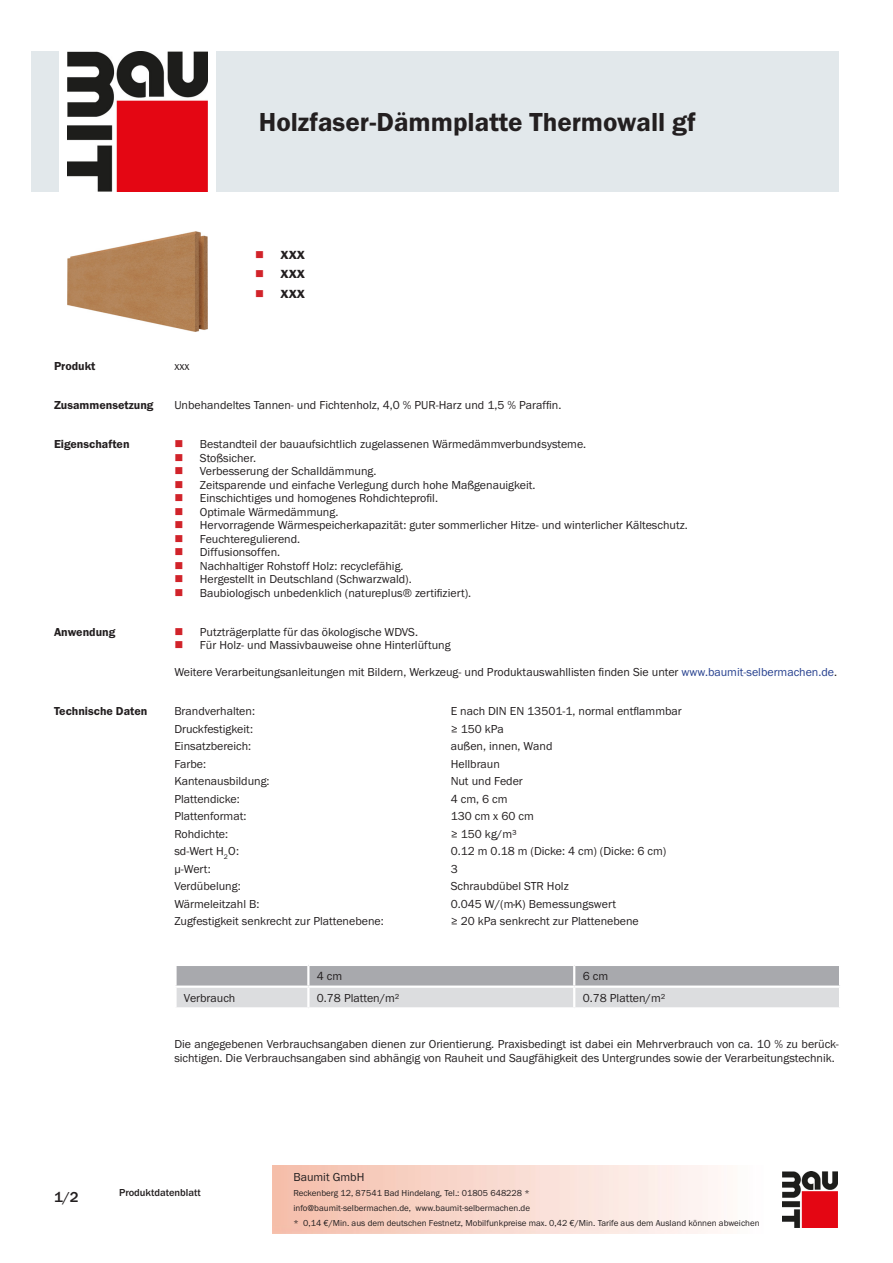
<style>
.page{position:relative;width:893px;height:1263px;background:#fff}
.page>*{position:absolute;margin:0;border:0;box-sizing:border-box;transform-origin:0 0}
.PDS_Produktname{font:27px "BM Franklin Gothic URW Dem";color:#231f20}
.t1{font:16.5px "BM Franklin Gothic URW Dem";color:#231f20}
.t2{font:500 15px "BM Franklin Gothic URW";color:#231f20}
.PDS_Standard{font:12px/13.5px "BM Franklin Gothic URW Boo";color:#231f20}
.PDS_Standard_linksbü{font:12px "BM Franklin Gothic URW Boo";color:#231f20}
.PDS_Header{font:12px "BM Franklin Gothic URW Dem";color:#231f20}
.t3{font:500 10.5px "BM Franklin Gothic URW";color:#231f20}
.t4{font:9px/15px "BM Franklin Gothic URW Boo";color:#231f20}
.s1{color:#253f8e}
</style>
<div class="page">
<img style="left:782px;top:1171px;width:56px;height:56px">
<div style="left:32px;top:51px;width:27px;height:140px;background:#e2e8eb"></div>
<img style="left:68px;top:51px;width:139px;height:140px">
<div style="left:216px;top:51px;width:623px;height:140px;background:#e2e8eb"></div>
<img style="left:68px;top:232px;width:140px;height:100px">
<svg style="left:175px;top:965px;width:665px;height:43px;background:#c8c9cc"></svg>
<hr style="left:574px;top:1007px;width:267px;height:2px;background:#fff">
<p class="PDS_Produktname" style="left:259px;top:106px;width:438px">Holzfaser-Dämmplatte Thermowall gf</p>
<p class="t1" style="left:281px;top:243px;width:26px">xxx</p>
<p class="t1" style="left:281px;top:263px;width:26px">xxx</p>
<p class="t1" style="left:281px;top:282px;width:26px">xxx</p>
<p class="PDS_Header" style="left:54px;top:359px;width:43px">Produkt</p>
<p class="PDS_Standard" style="left:174px;top:360px;width:17px">xxx</p>
<p class="PDS_Header" style="left:54px;top:398px;width:101px">Zusammensetzung</p>
<p class="PDS_Standard" style="left:174px;top:399px;width:388px">Unbehandeltes Tannen- und Fichtenholz, 4,0 % PUR-Harz und 1,5 % Paraffin.</p>
<p class="PDS_Header" style="left:54px;top:437px;width:77px">Eigenschaften</p>
<p class="PDS_Standard" style="left:200px;top:438px;width:388px">Bestandteil der bauaufsichtlich zugelassenen Wärmedämmverbundsysteme.</p>
<p class="PDS_Standard" style="left:200px;top:451px;width:58px">Stoßsicher.</p>
<p class="PDS_Standard" style="left:200px;top:465px;width:178px">Verbesserung der Schalldämmung.</p>
<p class="PDS_Standard" style="left:200px;top:478px;width:337px">Zeitsparende und einfache Verlegung durch hohe Maßgenauigkeit.</p>
<p class="PDS_Standard" style="left:200px;top:492px;width:240px">Einschichtiges und homogenes Rohdichteprofil.</p>
<p class="PDS_Standard" style="left:200px;top:505px;width:140px">Optimale Wärmedämmung.</p>
<p class="PDS_Standard" style="left:200px;top:519px;width:489px">Hervorragende Wärmespeicherkapazität: guter sommerlicher Hitze- und winterlicher Kälteschutz.</p>
<p class="PDS_Standard" style="left:200px;top:532px;width:102px">Feuchteregulierend.</p>
<p class="PDS_Standard" style="left:200px;top:546px;width:82px">Diffusionsoffen.</p>
<p class="PDS_Standard" style="left:200px;top:559px;width:205px">Nachhaltiger Rohstoff Holz: recyclefähig.</p>
<p class="PDS_Standard" style="left:200px;top:573px;width:213px">Hergestellt in Deutschland (Schwarzwald).</p>
<p class="PDS_Standard" style="left:200px;top:586px;width:273px">Baubiologisch unbedenklich (natureplus® zertifiziert).</p>
<p class="PDS_Header" style="left:54px;top:624px;width:63px">Anwendung</p>
<p class="PDS_Standard" style="left:200px;top:625px;width:220px">Putzträgerplatte für das ökologische WDVS.</p>
<p class="PDS_Standard" style="left:200px;top:638px;width:252px">Für Holz- und Massivbauweise ohne Hinterlüftung</p>
<p class="PDS_Standard" style="left:174px;top:665px;width:664px">Weitere Verarbeitungsanleitungen mit Bildern, Werkzeug- und Produktauswahllisten finden Sie unter <span class="s1">www.baumit-selbermachen.de</span>.</p>
<p class="PDS_Header" style="left:54px;top:704px;width:95px">Technische Daten</p>
<p class="PDS_Standard_linksbü" style="left:174px;top:704px;width:82px">Brandverhalten:</p>
<p class="PDS_Standard_linksbü" style="left:451px;top:704px;width:233px">E nach DIN EN 13501-1, normal entflammbar</p>
<p class="PDS_Standard_linksbü" style="left:174px;top:721px;width:80px">Druckfestigkeit:</p>
<p class="PDS_Standard_linksbü" style="left:451px;top:721px;width:55px">≥ 150 kPa</p>
<p class="PDS_Standard_linksbü" style="left:174px;top:739px;width:78px">Einsatzbereich:</p>
<p class="PDS_Standard_linksbü" style="left:451px;top:739px;width:103px">außen, innen, Wand</p>
<p class="PDS_Standard_linksbü" style="left:174px;top:756px;width:33px">Farbe:</p>
<p class="PDS_Standard_linksbü" style="left:451px;top:756px;width:51px">Hellbraun</p>
<p class="PDS_Standard_linksbü" style="left:174px;top:774px;width:97px">Kantenausbildung:</p>
<p class="PDS_Standard_linksbü" style="left:451px;top:774px;width:74px">Nut und Feder</p>
<p class="PDS_Standard_linksbü" style="left:174px;top:791px;width:67px">Plattendicke:</p>
<p class="PDS_Standard_linksbü" style="left:451px;top:791px;width:58px">4 cm, 6 cm</p>
<p class="PDS_Standard_linksbü" style="left:174px;top:809px;width:74px">Plattenformat:</p>
<p class="PDS_Standard_linksbü" style="left:451px;top:809px;width:85px">130 cm x 60 cm</p>
<p class="PDS_Standard_linksbü" style="left:174px;top:826px;width:55px">Rohdichte:</p>
<p class="PDS_Standard_linksbü" style="left:451px;top:826px;width:68px">≥ 150 kg/m³</p>
<p class="PDS_Standard_linksbü" style="left:174px;top:844px;width:66px">sd-Wert H<sub>2</sub>O:</p>
<p class="PDS_Standard_linksbü" style="left:451px;top:844px;width:217px">0.12 m 0.18 m (Dicke: 4 cm) (Dicke: 6 cm)</p>
<p class="PDS_Standard_linksbü" style="left:174px;top:861px;width:38px">μ-Wert:</p>
<p class="PDS_Standard_linksbü" style="left:451px;top:861px;width:9px">3</p>
<p class="PDS_Standard_linksbü" style="left:174px;top:879px;width:68px">Verdübelung:</p>
<p class="PDS_Standard_linksbü" style="left:451px;top:879px;width:120px">Schraubdübel STR Holz</p>
<p class="PDS_Standard_linksbü" style="left:174px;top:896px;width:87px">Wärmeleitzahl B:</p>
<p class="PDS_Standard_linksbü" style="left:451px;top:896px;width:167px">0.045 W/(m·K) Bemessungswert</p>
<p class="PDS_Standard_linksbü" style="left:174px;top:914px;width:211px">Zugfestigkeit senkrecht zur Plattenebene:</p>
<p class="PDS_Standard_linksbü" style="left:451px;top:914px;width:190px">≥ 20 kPa senkrecht zur Plattenebene</p>
<p class="PDS_Standard_linksbü" style="left:317px;top:969px;width:27px">4 cm</p>
<p class="PDS_Standard_linksbü" style="left:583px;top:969px;width:27px">6 cm</p>
<p class="PDS_Standard_linksbü" style="left:184px;top:990px;width:53px">Verbrauch</p>
<p class="PDS_Standard_linksbü" style="left:317px;top:990px;width:84px">0.78 Platten/m²</p>
<p class="PDS_Standard_linksbü" style="left:583px;top:990px;width:84px">0.78 Platten/m²</p>
<p class="PDS_Standard" style="left:174px;top:1038px;width:666px">Die angegebenen Verbrauchsangaben dienen zur Orientierung. Praxisbedingt ist dabei ein Mehrverbrauch von ca. 10 % zu berück&shy;sichtigen. Die Verbrauchsangaben sind abhängig von Rauheit und Saugfähigkeit des Untergrundes sowie der Verarbeitungstechnik.</p>
<p class="t2" style="left:54px;top:1188px;width:26px">1/2</p>
<p class="t3" style="left:119px;top:1185px;width:83px">Produktdatenblatt</p>
<p class="PDS_Standard" style="left:293px;top:1170px;width:73px">Baumit GmbH</p>
<p class="t4" style="left:293px;top:1186px;width:468px">Reckenberg 12, 87541 Bad Hindelang, Tel.: 01805 648228 *<br>info@baumit-selbermachen.de, www.baumit-selbermachen.de<br>* 0,14 €/Min. aus dem deutschen Festnetz, Mobilfunkpreise max. 0,42 €/Min. Tarife aus dem Ausland können abweichen</p>
</div>
